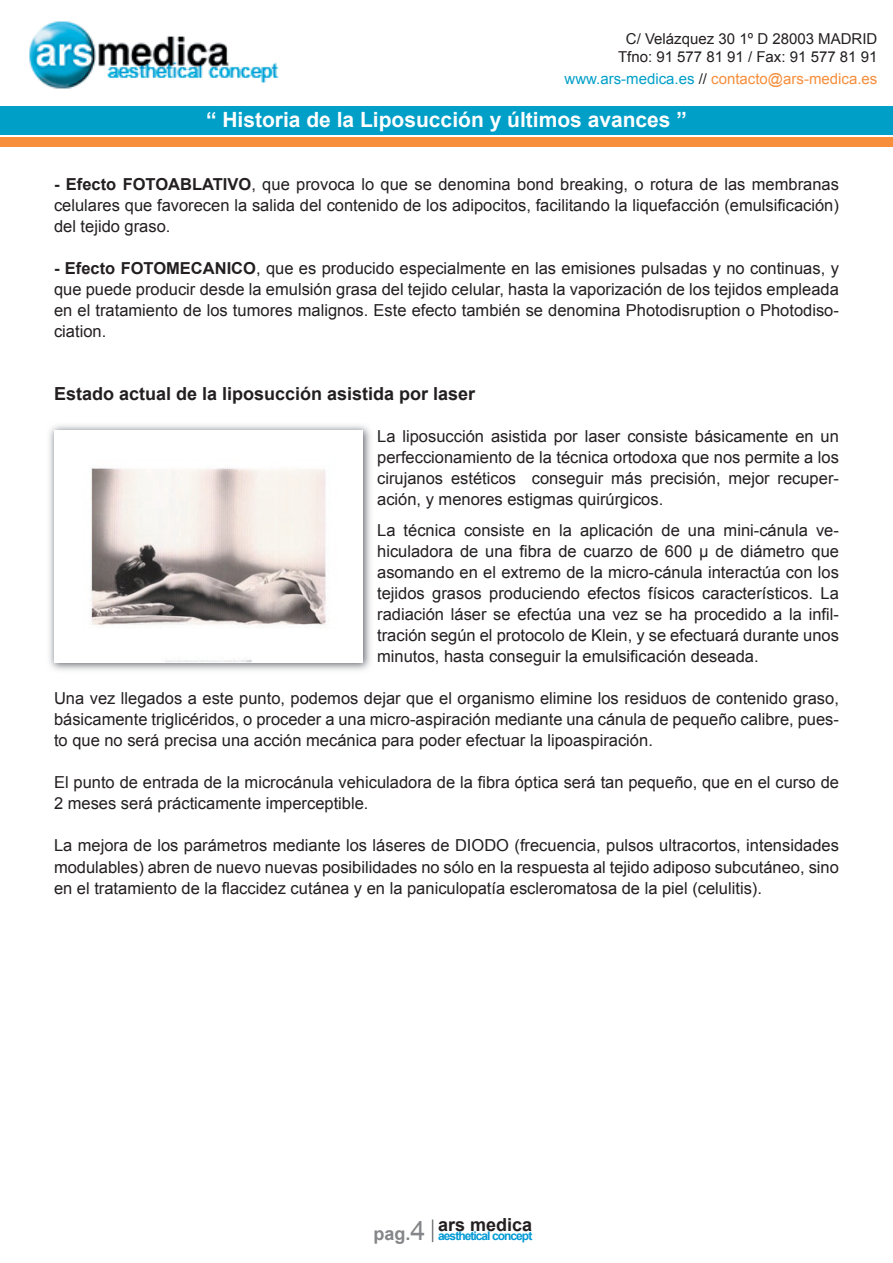
<style>
.page{position:relative;width:893px;height:1263px;background:#fff}
.page>*{position:absolute;margin:0;border:0;box-sizing:border-box;transform-origin:0 0}
.t1{font:700 21px "Arial";color:#fff}
.t2{font:700 18px "Arial";color:#231f20}
.t3{font:16.5px/21px "Arial";color:#231f20;text-align:justify}
.t4{font:15px/18px "Arial";color:#231f20;text-align:center}
.t5{font:15px "Arial";color:#f68e3b}
.t6{font:700 12px "Arial";letter-spacing:-.08em;color:#0099d5}
.s1{color:#009fc8}
.s2{color:#231f20}
.s3{font-weight:700}
.s4{color:#848689}
.s5{font-weight:400;font-size:27px;color:#848689}
</style>
<div class="page">
<img style="left:29px;top:21px;width:250px;height:68px">
<div style="left:0;top:106px;width:893px;height:29px;background:#009fc8"></div>
<div style="left:0;top:138px;width:893px;height:9px;background:#f68e3b"></div>
<svg style="left:432px;top:1219px;width:1px;height:23px"></svg>
<img style="left:49px;top:425px;width:322px;height:246px">
<img style="left:54px;top:431px;width:309px;height:232px">
<p class="t4" style="left:618px;top:29px;width:261px">C/ Velázquez 30 1º D 28003 MADRID<br>Tfno: 91 577 81 91 / Fax: 91 577 81 91</p>
<p class="t5" style="left:564px;top:69px;width:314px"><span class="s1">www.ars-medica.es</span> <span class="s2">//</span> contacto@ars-medica.es</p>
<p class="t1" style="left:206px;top:106px;width:482px">“ Historia de la Liposucción y últimos avances ”</p>
<p class="t3" style="left:54px;top:174px;width:786px"><span class="s3">- Efecto FOTOABLATIVO</span>, que provoca lo que se denomina bond breaking, o rotura de las membranas celulares que favorecen la salida del contenido de los adipocitos, facilitando la liquefacción (emulsificación) del tejido graso.</p>
<p class="t3" style="left:54px;top:258px;width:786px"><span class="s3">- Efecto FOTOMECANICO</span>, que es producido especialmente en las emisiones pulsadas y no continuas, y que puede producir desde la emulsión grasa del tejido celular, hasta la vaporización de los tejidos empleada en el tratamiento de los tumores malignos. Este efecto también se denomina Photodisruption o Photodiso&shy;ciation.</p>
<p class="t2" style="left:54px;top:382px;width:423px">Estado actual de la liposucción asistida por laser</p>
<p class="t3" style="left:377px;top:426px;width:463px">La liposucción asistida por laser consiste básicamente en un perfeccionamiento de la técnica ortodoxa que nos permite a los cirujanos estéticos conseguir más precisión, mejor recuper&shy;ación, y menores estigmas quirúrgicos.</p>
<p class="t3" style="left:377px;top:520px;width:463px">La técnica consiste en la aplicación de una mini-cánula ve&shy;hiculadora de una fibra de cuarzo de 600 µ de diámetro que asomando en el extremo de la micro-cánula interactúa con los tejidos grasos produciendo efectos físicos característicos. La radiación láser se efectúa una vez se ha procedido a la infil&shy;tración según el protocolo de Klein, y se efectuará durante unos minutos, hasta conseguir la emulsificación deseada.</p>
<p class="t3" style="left:54px;top:688px;width:786px">Una vez llegados a este punto, podemos dejar que el organismo elimine los residuos de contenido graso, básicamente triglicéridos, o proceder a una micro-aspiración mediante una cánula de pequeño calibre, pues&shy;to que no será precisa una acción mecánica para poder efectuar la lipoaspiración.</p>
<p class="t3" style="left:54px;top:772px;width:786px">El punto de entrada de la microcánula vehiculadora de la fibra óptica será tan pequeño, que en el curso de<br>2 meses será prácticamente imperceptible.</p>
<p class="t3" style="left:54px;top:835px;width:786px">La mejora de los parámetros mediante los láseres de DIODO (frecuencia, pulsos ultracortos, intensidades modulables) abren de nuevo nuevas posibilidades no sólo en la respuesta al tejido adiposo subcutáneo, sino en el tratamiento de la flaccidez cutánea y en la paniculopatía escleromatosa de la piel (celulitis).</p>
<p class="t2" style="left:373px;top:1213px;width:160px"><span class="s4">pag.</span><span class="s5">4</span> ars medica</p>
<p class="t6" style="left:438px;top:1228px;width:96px">aesthetical concept</p>
</div>
